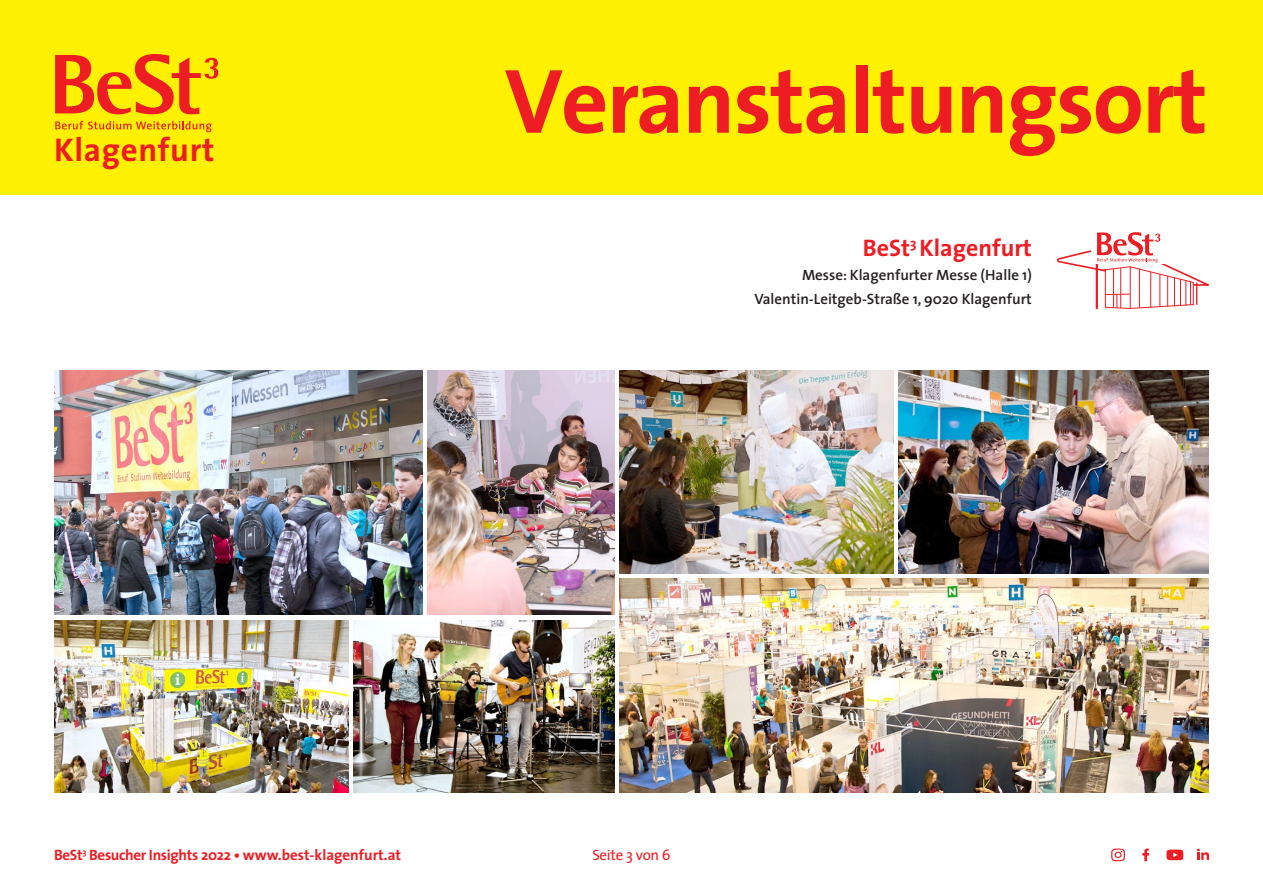
<style>
.page{position:relative;width:1263px;height:893px;background:#fff}
.page>*{position:absolute;margin:0;border:0;box-sizing:border-box;transform-origin:0 0}
.t1{font:700 92.4px "The Sans";letter-spacing:-.02em;color:#ee1d23}
.t2{font:700 33px "The Sans";letter-spacing:.02em;color:#ee1d23}
.t3{font:700 24px "The Sans";color:#ee1d23}
.t4{font:600 15px/24px "The Sans";color:#231f20;text-align:right}
.t5{font:700 15px "The Sans";letter-spacing:-.02em;color:#ee1d23}
.t6{font:15px "The Sans";letter-spacing:-.02em;color:#ee1d23}
</style>
<div class="page">
<div style="left:0;top:0;width:1263px;height:195px;background:#fff101"></div>
<svg style="left:1111px;top:848px;width:14px;height:13px"></svg>
<svg style="left:1142px;top:848px;width:7px;height:13px"></svg>
<svg style="left:1197px;top:849px;width:12px;height:11px"></svg>
<svg style="left:1166px;top:850px;width:17px;height:10px"></svg>
<svg style="left:55px;top:121px;width:157px;height:11px"></svg>
<svg style="left:55px;top:54px;width:163px;height:60px"></svg>
<img style="left:54px;top:371px;width:368px;height:243px">
<img style="left:427px;top:371px;width:187px;height:243px">
<img style="left:619px;top:371px;width:274px;height:202px">
<img style="left:354px;top:620px;width:260px;height:172px">
<img style="left:54px;top:620px;width:294px;height:172px">
<img style="left:898px;top:371px;width:311px;height:202px">
<img style="left:619px;top:578px;width:590px;height:214px">
<svg style="left:1057px;top:232px;width:152px;height:77px"></svg>
<h2 class="t2" style="left:54px;top:122px;width:162px">Klagenfurt</h2>
<h1 class="t1" style="left:505px;top:24px;width:704px">Veranstaltungsort</h1>
<h3 class="t3" style="left:863px;top:227px;width:171px">BeSt<sup>3</sup> Klagenfurt</h3>
<p class="t4" style="left:754px;top:262px;width:279px">Messe: Klagenfurter Messe (Halle 1)<br>Valentin-Leitgeb-Straße 1, 9020 Klagenfurt</p>
<p class="t5" style="left:54px;top:842px;width:349px">BeSt<sup>3</sup> Besucher Insights 2022 • www.best-klagenfurt.at</p>
<p class="t6" style="left:592px;top:842px;width:80px">Seite 3 von 6</p>
</div>
